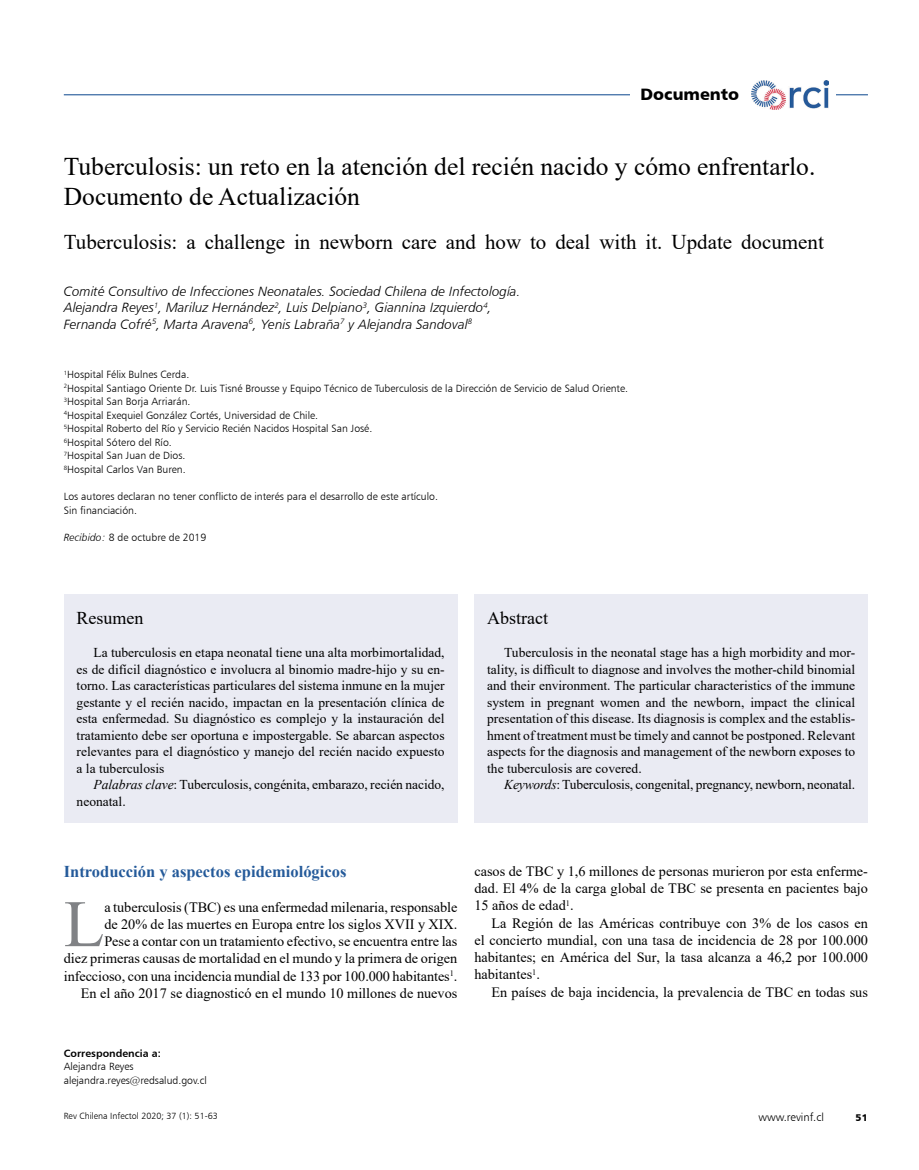
<style>
.page{position:relative;width:919px;height:1170px;background:#fff}
.page>*{position:absolute;margin:0;border:0;box-sizing:border-box;transform-origin:0 0}
.t1{font:66.3px "Times New Roman";color:#808285}
.t2{font:25.5px/30px "Times New Roman";color:#000}
.t3{font:21px "Times New Roman";color:#000}
.t4{font:18px "Times New Roman";color:#000}
.t5{font:700 16.5px "Times New Roman";color:#245a9a}
.t6{font:16.5px "Humanist 777 BT Black B";color:#000}
.t7{font:14.25px/17.2px "Times New Roman";color:#000;text-align:justify}
.t8{font:13.5px/16.5px "Times New Roman";color:#000;text-align:justify}
.t9{font:13.5px/16.5px "Humanist 777 BT Light Italic B";color:#000}
.t10{font:11.25px "Humanist 777 BT Light B";color:#000}
.t11{font:10.5px/13.5px "Humanist 777 BT Light B";color:#000}
.t12{font:10.5px "Humanist 777 BT Bold B";color:#000}
.t13{font:9.75px "Humanist 777 BT Black B";color:#000}
.t14{font:9px "Humanist 777 BT Light B";color:#000}
.s1{font-family:"Humanist 777 BT Light Italic B"}
.s2{font-style:italic}
</style>
<div class="page">
<hr style="left:64px;top:94px;width:803px;height:1px;background:#245a9a">
<div style="left:744px;top:80px;width:92px;height:30px;background:#fff"></div>
<img style="left:751px;top:80px;width:77px;height:29px">
<div style="left:630px;top:79px;width:119px;height:30px;background:#fff"></div>
<div style="left:64px;top:593px;width:393px;height:229px;background:#eaebf3"></div>
<div style="left:474px;top:593px;width:393px;height:229px;background:#eaebf3"></div>
<p class="t6" style="left:640px;top:84px;width:100px">Documento</p>
<h2 class="t2" style="left:64px;top:150px;width:753px">Tuberculosis: un reto en la atención del recién nacido y cómo enfrentarlo.<br>Documento de Actualización</h2>
<h3 class="t3" style="left:64px;top:227px;width:761px">Tuberculosis: a challenge in newborn care and how to deal with it. Update document</h3>
<p class="t9" style="left:64px;top:282px;width:458px">Comité Consultivo de Infecciones Neonatales. Sociedad Chilena de Infectología.<br>Alejandra Reyes<sup>1</sup>, Mariluz Hernández<sup>2</sup>, Luis Delpiano<sup>3</sup>, Giannina Izquierdo<sup>4</sup>,<br>Fernanda Cofré<sup>5</sup>, Marta Aravena<sup>6</sup>, Yenis Labraña<sup>7</sup> y Alejandra Sandoval<sup>8</sup></p>
<p class="t11" style="left:64px;top:368px;width:566px"><sup>1</sup>Hospital Félix Bulnes Cerda.<br><sup>2</sup>Hospital Santiago Oriente Dr. Luis Tisné Brousse y Equipo Técnico de Tuberculosis de la Dirección de Servicio de Salud Oriente.<br><sup>3</sup>Hospital San Borja Arriarán.<br><sup>4</sup>Hospital Exequiel González Cortés, Universidad de Chile.<br><sup>5</sup>Hospital Roberto del Río y Servicio Recién Nacidos Hospital San José.<br><sup>6</sup>Hospital Sótero del Río.<br><sup>7</sup>Hospital San Juan de Dios.<br><sup>8</sup>Hospital Carlos Van Buren.</p>
<p class="t11" style="left:64px;top:489px;width:375px">Los autores declaran no tener conflicto de interés para el desarrollo de este artículo.<br>Sin financiación.</p>
<p class="t11" style="left:64px;top:530px;width:144px"><span class="s1">Recibido:</span> 8 de octubre de 2019</p>
<h3 class="t4" style="left:77px;top:605px;width:68px">Resumen</h3>
<p class="t8" style="left:77px;top:644px;width:369px;text-indent:17px">La tuberculosis en etapa neonatal tiene una alta morbimortalidad, es de difícil diagnóstico e involucra al binomio madre-hijo y su en&shy;torno. Las características particulares del sistema inmune en la mujer gestante y el recién nacido, impactan en la presentación clínica de esta enfermedad. Su diagnóstico es complejo y la instauración del tratamiento debe ser oportuna e impostergable. Se abarcan aspectos relevantes para el diagnóstico y manejo del recién nacido expuesto a la tuberculosis</p>
<p class="t8" style="left:77px;top:776px;width:369px;text-indent:17px"><span class="s2">Palabras clave</span>: Tuberculosis, congénita, embarazo, recién nacido, neonatal.</p>
<h3 class="t4" style="left:487px;top:605px;width:62px">Abstract</h3>
<p class="t8" style="left:487px;top:644px;width:369px;text-indent:17px">Tuberculosis in the neonatal stage has a high morbidity and mor&shy;tality, is difficult to diagnose and involves the mother-child binomial and their environment. The particular characteristics of the immune system in pregnant women and the newborn, impact the clinical presentation of this disease. Its diagnosis is complex and the establis&shy;hment of treatment must be timely and cannot be postponed. Relevant aspects for the diagnosis and management of the newborn exposes to the tuberculosis are covered.</p>
<p class="t8" style="left:504px;top:776px;width:352px"><span class="s2">Keywords</span>: Tuberculosis, congenital, pregnancy, newborn, neonatal.</p>
<p class="t5" style="left:64px;top:859px;width:284px">Introducción y aspectos epidemiológicos</p>
<h1 class="t1" style="left:64px;top:877px;width:42px">L</h1>
<p class="t7" style="left:64px;top:897px;width:395px;text-align:right">a tuberculosis (TBC) es una enfermedad milenaria, responsable<br>de 20% de las muertes en Europa entre los siglos XVII y XIX.<br>Pese a contar con un tratamiento efectivo, se encuentra entre las<br>diez primeras causas de mortalidad en el mundo y la primera de origen infeccioso, con una incidencia mundial de 133 por 100.000 habitantes<sup>1</sup>.<br>En el año 2017 se diagnosticó en el mundo 10 millones de nuevos</p>
<p class="t7" style="left:474px;top:861px;width:395px">casos de TBC y 1,6 millones de personas murieron por esta enferme&shy;dad. El 4% de la carga global de TBC se presenta en pacientes bajo 15 años de edad<sup>1</sup>.</p>
<p class="t7" style="left:474px;top:913px;width:395px;text-indent:17px">La Región de las Américas contribuye con 3% de los casos en el concierto mundial, con una tasa de incidencia de 28 por 100.000 habitantes; en América del Sur, la tasa alcanza a 46,2 por 100.000 habitantes<sup>1</sup>.</p>
<p class="t7" style="left:491px;top:982px;width:378px">En países de baja incidencia, la prevalencia de TBC en todas sus</p>
<p class="t12" style="left:64px;top:1046px;width:98px">Correspondencia a:</p>
<p class="t11" style="left:64px;top:1059px;width:144px">Alejandra Reyes alejandra.reyes@redsalud.gov.cl</p>
<p class="t14" style="left:64px;top:1110px;width:155px">Rev Chilena Infectol 2020; 37 (1): 51-63</p>
<p class="t10" style="left:758px;top:1110px;width:67px">www.revinf.cl</p>
<p class="t13" style="left:855px;top:1111px;width:14px">51</p>
</div>
